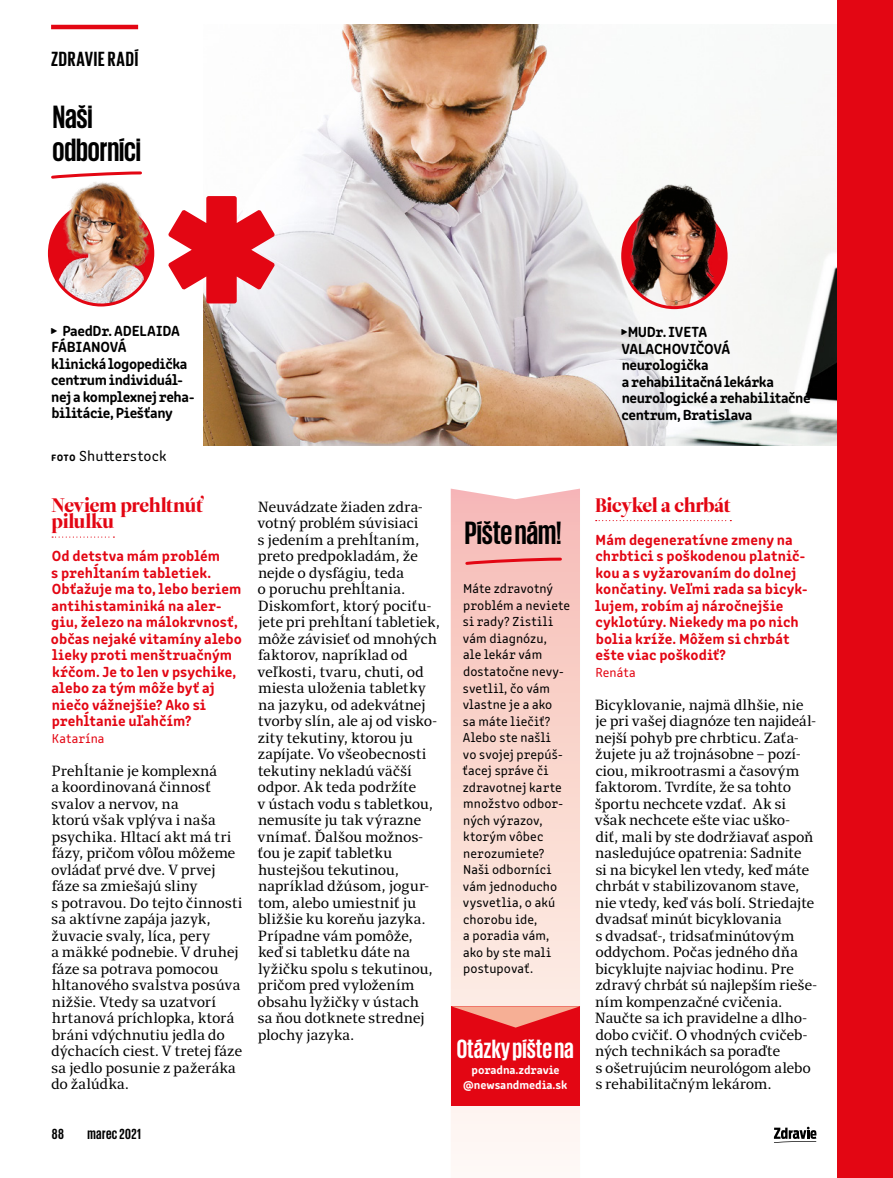
<style>
.page{position:relative;width:893px;height:1178px;background:#fff}
.page>*{position:absolute;margin:0;border:0;box-sizing:border-box;transform-origin:0 0}
.t1{font:700 33px/33px "Giorgio Sans";letter-spacing:-.005em;color:#000}
.t2{font:700 27px "Giorgio Sans";color:#fff}
.t3{font:700 21px "Giorgio Sans";letter-spacing:.03em;color:#000}
.t4{font:19.5px/16.5px "Leitura Display";letter-spacing:-.015em;color:#e30613}
.t5{font:15px/16.5px "Clara Serif";letter-spacing:-.015em;color:#000}
.t6{font:700 15px/16.5px "Clone Rounded Latn";letter-spacing:.005em;color:#e30613}
.t7{font:700 15px/16.5px "Clone Rounded Latn";letter-spacing:-.025em;color:#000}
.t8{font:15px "Clone Rounded Latn";letter-spacing:.01em;color:#000}
.t9{font:700 15px "Giorgio Sans";letter-spacing:.03em;color:#000}
.t10{font:13.5px/16.5px "Clone Rounded Latn";letter-spacing:.005em;color:#000}
.t11{font:13.5px "Clone Rounded Latn";letter-spacing:.005em;color:#e30613}
.t12{font:700 12px/15px "Clone Rounded Latn";letter-spacing:-.005em;color:#fff;text-align:center}
.s1{font-weight:700;font-size:12px}
</style>
<div class="page">
<img style="left:204px;top:25px;width:634px;height:421px">
<svg style="left:596px;top:520px;width:135px;height:1px"></svg>
<svg style="left:168px;top:196px;width:107px;height:107px"></svg>
<div style="left:838px;top:0;width:55px;height:1178px;background:#e30613"></div>
<svg style="left:61px;top:171px;width:81px;height:4px"></svg>
<svg style="left:451px;top:489px;width:129px;height:662px;background:#f9d7d0"></svg>
<div style="left:451px;top:1006px;width:129px;height:99px;background:#e30613"></div>
<svg style="left:451px;top:1006px;width:129px;height:21px"></svg>
<svg style="left:463px;top:556px;width:100px;height:11px"></svg>
<svg style="left:52px;top:536px;width:62px;height:2px"></svg>
<hr style="left:51px;top:25px;width:87px;height:4px;background:#e30613">
<img style="left:623px;top:204px;width:103px;height:104px;border-radius:52px">
<div style="left:621px;top:203px;width:107px;height:106px;border:3px solid #e30613;border-radius:50%"></div>
<img style="left:617px;top:167px;width:112px;height:87px">
<img style="left:49px;top:250px;width:100px;height:55px">
<div style="left:48px;top:200px;width:106px;height:106px;border:3px solid #e30613;border-radius:50%"></div>
<img style="left:48px;top:175px;width:101px;height:75px">
<svg style="left:774px;top:1127px;width:42px;height:16px"></svg>
<h3 class="t3" style="left:51px;top:48px;width:89px">ZDRAVIE RADÍ</h3>
<h1 class="t1" style="left:53px;top:99px;width:90px">Naši odborníci</h1>
<p class="t7" style="left:50px;top:321px;width:146px">▶ PaedDr. ADELAIDA<br>FÁBIANOVÁ<br>klinická logopedička centrum individuál&shy;nej a komplexnej reha&shy;bilitácie, Piešťany</p>
<p class="t8" style="left:51px;top:445px;width:117px"><span class="s1">foto</span> Shutterstock</p>
<h3 class="t4" style="left:51px;top:497px;width:154px">Neviem prehltnúť pilulku</h3>
<p class="t6" style="left:51px;top:546px;width:192px">Od detstva mám problém<br>s prehĺtaním tabletiek.<br>Obťažuje ma to, lebo beriem antihistaminiká na aler&shy;giu, železo na málokrvnosť, občas nejaké vitamíny alebo lieky proti menštruačným kŕčom. Je to len v psychike, alebo za tým môže byť aj niečo vážnejšie? Ako si prehĺtanie uľahčím?</p>
<p class="t11" style="left:52px;top:728px;width:54px">Katarína</p>
<p class="t5" style="left:51px;top:762px;width:193px">Prehĺtanie je komplexná<br>a koordinovaná činnosť svalov a nervov, na<br>ktorú však vplýva i naša psychika. Hltací akt má tri fázy, pričom vôľou môžeme ovládať prvé dve. V prvej fáze sa zmiešajú sliny<br>s potravou. Do tejto činnosti sa aktívne zapája jazyk, žuvacie svaly, líca, pery<br>a mäkké podnebie. V druhej fáze sa potrava pomocou hltanového svalstva posúva nižšie. Vtedy sa uzatvorí hrtanová príchlopka, ktorá bráni vdýchnutiu jedla do dýchacích ciest. V tretej fáze sa jedlo posunie z pažeráka do žalúdka.</p>
<p class="t9" style="left:52px;top:1126px;width:13px">88</p>
<p class="t9" style="left:88px;top:1126px;width:55px">marec 2021</p>
<p class="t5" style="left:258px;top:498px;width:184px">Neuvádzate žiaden zdra&shy;votný problém súvisiaci<br>s jedením a prehĺtaním, preto predpokladám, že nejde o dysfágiu, teda<br>o poruchu prehĺtania.<br>Diskomfort, ktorý pociťu&shy;jete pri prehĺtaní tabletiek, môže závisieť od mnohých faktorov, napríklad od veľkosti, tvaru, chuti, od miesta uloženia tabletky na jazyku, od adekvátnej tvorby slín, ale aj od visko&shy;zity tekutiny, ktorou ju zapíjate. Vo všeobecnosti tekutiny nekladú väčší odpor. Ak teda podržíte<br>v ústach vodu s tabletkou, nemusíte ju tak výrazne vnímať. Ďalšou možnos&shy;ťou je zapiť tabletku hustejšou tekutinou, napríklad džúsom, jogur&shy;tom, alebo umiestniť ju bližšie ku koreňu jazyka.<br>Prípadne vám pomôže, keď si tabletku dáte na lyžičku spolu s tekutinou, pričom pred vyložením obsahu lyžičky v ústach<br>sa ňou dotknete strednej plochy jazyka.</p>
<h1 class="t1" style="left:465px;top:515px;width:98px">Píšte nám!</h1>
<p class="t10" style="left:462px;top:580px;width:109px">Máte zdravotný problém a neviete si rady? Zistili vám diagnózu,<br>ale lekár vám dostatočne nevy&shy;svetlil, čo vám vlastne je a ako<br>sa máte liečiť?<br>Alebo ste našli<br>vo svojej prepúš&shy;ťacej správe či zdravotnej karte množstvo odbor&shy;ných výrazov, ktorým vôbec nerozumiete?<br>Naši odborníci vám jednoducho vysvetlia, o akú chorobu ide,<br>a poradia vám, ako by ste mali postupovať.</p>
<h2 class="t2" style="left:457px;top:1036px;width:118px">Otázky píšte na</h2>
<p class="t12" style="left:463px;top:1061px;width:106px">poradna.zdravie @newsandmedia.sk</p>
<p class="t7" style="left:621px;top:322px;width:192px">▶MUDr. IVETA<br>VALACHOVIČOVÁ neurologička<br>a rehabilitačná lekárka neurologické a rehabilitačné centrum, Bratislava</p>
<h3 class="t4" style="left:595px;top:497px;width:137px">Bicykel a chrbát</h3>
<p class="t6" style="left:595px;top:530px;width:214px">Mám degeneratívne zmeny na chrbtici s poškodenou platnič&shy;kou a s vyžarovaním do dolnej končatiny. Veľmi rada sa bicyk&shy;lujem, robím aj náročnejšie cyklotúry. Niekedy ma po nich bolia kríže. Môžem si chrbát ešte viac poškodiť?</p>
<p class="t11" style="left:595px;top:662px;width:42px">Renáta</p>
<p class="t5" style="left:595px;top:696px;width:224px">Bicyklovanie, najmä dlhšie, nie je pri vašej diagnóze ten najideál&shy;nejší pohyb pre chrbticu. Zaťa&shy;žujete ju až trojnásobne – pozí&shy;ciou, mikrootrasmi a časovým faktorom. Tvrdíte, že sa tohto športu nechcete vzdať. Ak si však nechcete ešte viac uško&shy;diť, mali by ste dodržiavať aspoň nasledujúce opatrenia: Sadnite<br>si na bicykel len vtedy, keď máte chrbát v stabilizovanom stave, nie vtedy, keď vás bolí. Striedajte dvadsať minút bicyklovania<br>s dvadsať-, tridsaťminútovým oddychom. Počas jedného dňa bicyklujte najviac hodinu. Pre zdravý chrbát sú najlepším rieše&shy;ním kompenzačné cvičenia.<br>Naučte sa ich pravidelne a dlho&shy;dobo cvičiť. O vhodných cvičeb&shy;ných technikách sa poraďte<br>s ošetrujúcim neurológom alebo s rehabilitačným lekárom.</p>
</div>
